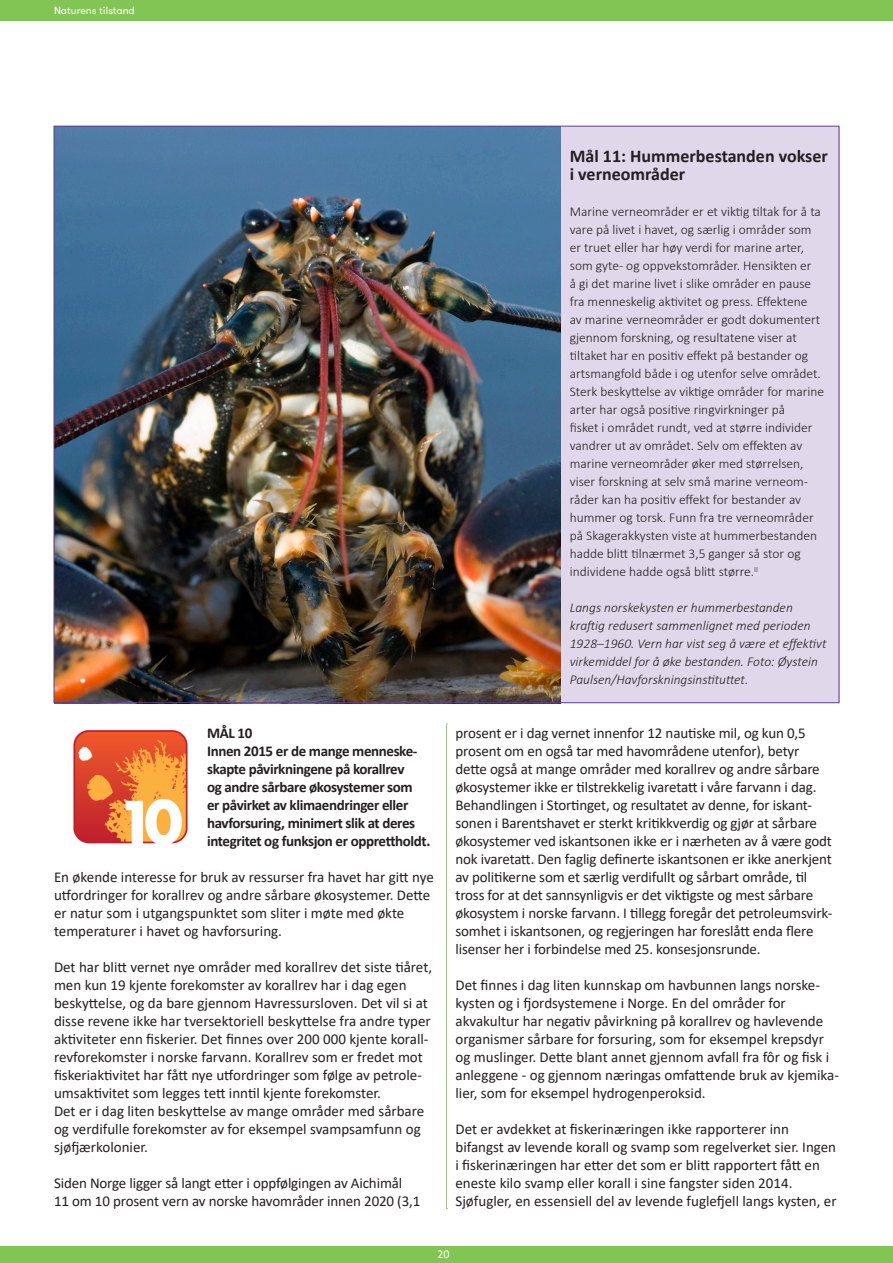
<style>
.page{position:relative;width:893px;height:1263px;background:#fff}
.page>*{position:absolute;margin:0;border:0;box-sizing:border-box;transform-origin:0 0}
.Tittel_faktaboks{font:700 18px/18px "Calibri";color:#231f20}
.Brød{font:15px/18px "Calibri";letter-spacing:-.01em;color:#231f20}
.Brød-2{font:700 15px/18px "Calibri";letter-spacing:-.025em;color:#231f20}
.Tabell{font:300 13.5px/18px "Calibri";color:#231f20}
.Tabell-2{font:italic 300 13.5px/18px "Calibri";color:#231f20}
.t1{font:12px "Calibri";color:#fff}
.t2{font:10.5px "GT Walsheim";color:#fff}
</style>
<div class="page">
<div style="left:0;top:1246px;width:893px;height:17px;background:#83c555"></div>
<div style="left:0;top:0;width:893px;height:20px;background:#83c555"></div>
<img style="left:73px;top:730px;width:115px;height:114px">
<svg style="left:446px;top:724px;width:1px;height:485px"></svg>
<div style="left:561px;top:126px;width:278px;height:577px;background:#e0d8ea"></div>
<img style="left:56px;top:128px;width:505px;height:573px">
<p class="t2" style="left:54px;top:4px;width:82px">Naturens tilstand</p>
<p class="Brød-2" style="left:207px;top:724px;width:47px">MÅL 10</p>
<p class="Brød-2" style="left:207px;top:742px;width:225px">Innen 2015 er de mange menneske&shy;skapte påvirkningene på korallrev<br>og andre sårbare økosystemer som<br>er påvirket av klimaendringer eller havforsuring, minimert slik at deres integritet og funksjon er opprettholdt.</p>
<p class="Brød" style="left:54px;top:868px;width:381px">En økende interesse for bruk av ressurser fra havet har gitt nye utfordringer for korallrev og andre sårbare økosystemer. Dette er natur som i utgangspunktet som sliter i møte med økte temperaturer i havet og havforsuring.</p>
<p class="Brød" style="left:54px;top:958px;width:380px">Det har blitt vernet nye områder med korallrev det siste tiåret, men kun 19 kjente forekomster av korallrev har i dag egen beskyttelse, og da bare gjennom Havressursloven. Det vil si at disse revene ikke har tversektoriell beskyttelse fra andre typer aktiviteter enn fiskerier. Det finnes over 200 000 kjente korall&shy;revforekomster i norske farvann. Korallrev som er fredet mot fiskeriaktivitet har fått nye utfordringer som følge av petrole&shy;umsaktivitet som legges tett inntil kjente forekomster.</p>
<p class="Brød" style="left:54px;top:1102px;width:372px">Det er i dag liten beskyttelse av mange områder med sårbare og verdifulle forekomster av for eksempel svampsamfunn og sjøfjærkolonier.</p>
<p class="Brød" style="left:54px;top:1174px;width:368px">Siden Norge ligger så langt etter i oppfølgingen av Aichimål<br>11 om 10 prosent vern av norske havområder innen 2020 (3,1</p>
<p class="Tittel_faktaboks" style="left:570px;top:147px;width:260px">Mål 11: Hummerbestanden vokser i verneområder</p>
<p class="Tabell" style="left:570px;top:202px;width:256px">Marine verneområder er et viktig tiltak for å ta vare på livet i havet, og særlig i områder som er truet eller har høy verdi for marine arter, som gyte- og oppvekstområder. Hensikten er<br>å gi det marine livet i slike områder en pause fra menneskelig aktivitet og press. Effektene<br>av marine verneområder er godt dokumentert gjennom forskning, og resultatene viser at tiltaket har en positiv effekt på bestander og artsmangfold både i og utenfor selve området.<br>Sterk beskyttelse av viktige områder for marine arter har også positive ringvirkninger på<br>fisket i området rundt, ved at større individer vandrer ut av området. Selv om effekten av marine verneområder øker med størrelsen, viser forskning at selv små marine verneom&shy;råder kan ha positiv effekt for bestander av hummer og torsk. Funn fra tre verneområder på Skagerakkysten viste at hummerbestanden hadde blitt tilnærmet 3,5 ganger så stor og individene hadde også blitt større.<sup>II</sup></p>
<p class="Tabell-2" style="left:570px;top:598px;width:258px">Langs norskekysten er hummerbestanden kraftig redusert sammenlignet med perioden 1928–1960. Vern har vist seg å være et effektivt virkemiddel for å øke bestanden. Foto: Øystein Paulsen/Havforskningsinstituttet.</p>
<p class="Brød" style="left:455px;top:724px;width:366px">prosent er i dag vernet innenfor 12 nautiske mil, og kun 0,5 prosent om en også tar med havområdene utenfor), betyr dette også at mange områder med korallrev og andre sårbare økosystemer ikke er tilstrekkelig ivaretatt i våre farvann i dag.</p>
<p class="Brød" style="left:455px;top:796px;width:378px">Behandlingen i Stortinget, og resultatet av denne, for iskant&shy;sonen i Barentshavet er sterkt kritikkverdig og gjør at sårbare økosystemer ved iskantsonen ikke er i nærheten av å være godt nok ivaretatt. Den faglig definerte iskantsonen er ikke anerkjent av politikerne som et særlig verdifullt og sårbart område, til tross for at det sannsynligvis er det viktigste og mest sårbare økosystem i norske farvann. I tillegg foregår det petroleumsvirk&shy;somhet i iskantsonen, og regjeringen har foreslått enda flere lisenser her i forbindelse med 25. konsesjonsrunde.</p>
<p class="Brød" style="left:455px;top:976px;width:385px">Det finnes i dag liten kunnskap om havbunnen langs norske&shy;kysten og i fjordsystemene i Norge. En del områder for akvakultur har negativ påvirkning på korallrev og havlevende organismer sårbare for forsuring, som for eksempel krepsdyr og muslinger. Dette blant annet gjennom avfall fra fôr og fisk i anleggene - og gjennom næringas omfattende bruk av kjemika&shy;lier, som for eksempel hydrogenperoksid.</p>
<p class="Brød" style="left:455px;top:1120px;width:382px">Det er avdekket at fiskerinæringen ikke rapporterer inn bifangst av levende korall og svamp som regelverket sier. Ingen i fiskerinæringen har etter det som er blitt rapportert fått en eneste kilo svamp eller korall i sine fangster siden 2014.</p>
<p class="Brød" style="left:455px;top:1192px;width:383px">Sjøfugler, en essensiell del av levende fuglefjell langs kysten, er</p>
<p class="t1" style="left:437px;top:1245px;width:14px">20</p>
</div>
